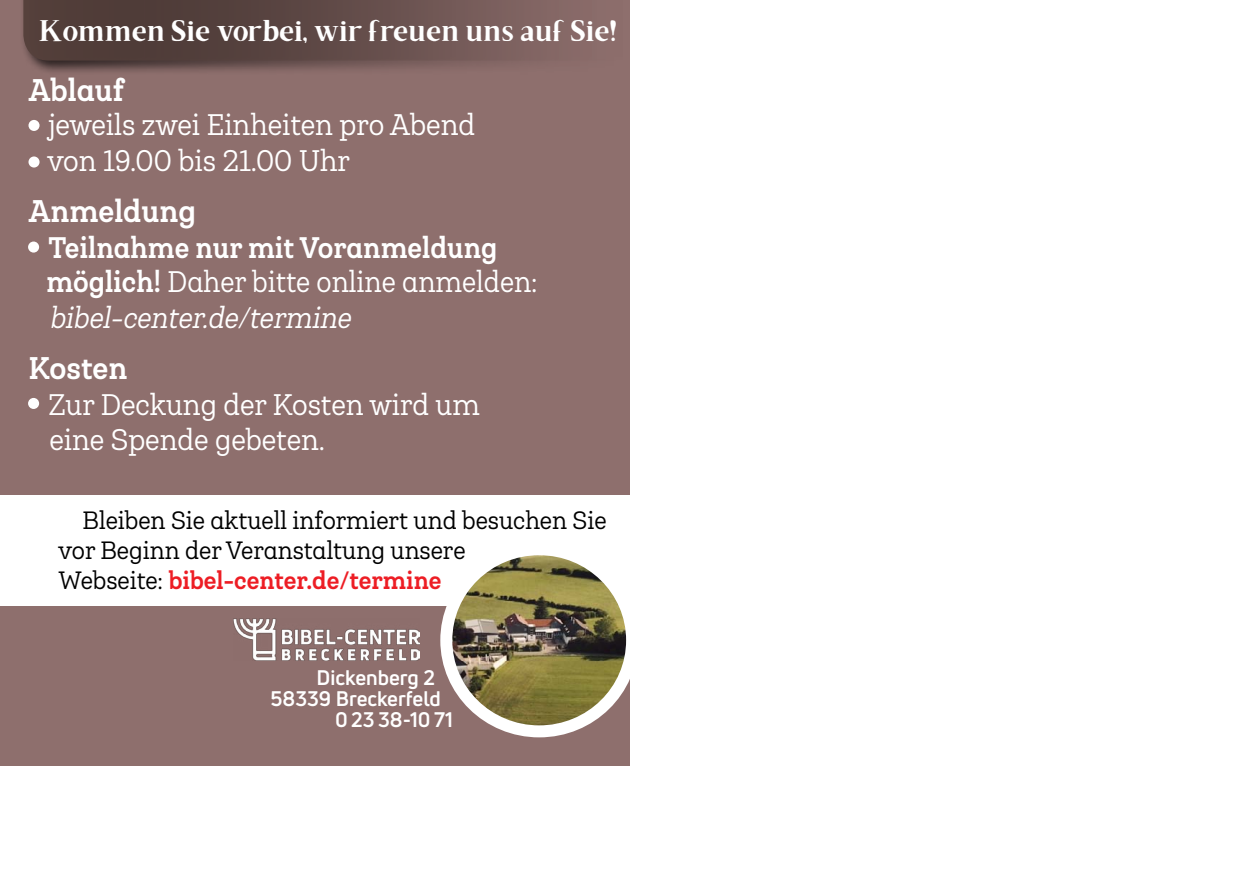
<style>
.page{position:relative;width:1259px;height:893px;background:#fff}
.page>*{position:absolute;margin:0;border:0;box-sizing:border-box;transform-origin:0 0}
.t1{font:30px "Brixton TC";color:#fff}
.t2{font:700 30px "Queulat Cnd";color:#fff}
.t3{font:28.5px/36px "Queulat Cnd";color:#fff}
.t4{font:700 28.5px/35.1px "Queulat Cnd";color:#fff}
.t5{font:24px/30px "Queulat Cnd";color:#000}
.t6{font:700 20.7px "Uni Neue";color:#fff}
.s1{font-weight:400}
.s2{font-weight:400;font-style:italic}
.s3{font-weight:700;color:#ed1d24}
</style>
<div class="page">
<div style="left:0;top:0;width:629px;height:765px;background:#8e6f6d"></div>
<div style="left:28px;top:120px;width:12px;height:11px;background:#fff;border-radius:50%"></div>
<div style="left:28px;top:242px;width:11px;height:11px;background:#fff;border-radius:50%"></div>
<div style="left:20px;top:0;width:606px;height:75px;background:#000;opacity:.75"></div>
<svg style="left:23px;top:0;width:601px;height:61px"></svg>
<div style="left:0;top:495px;width:638px;height:110px;background:#fff"></div>
<img style="left:447px;top:556px;width:183px;height:175px">
<div style="left:440px;top:543px;width:198px;height:194px;border:12px solid #fff;border-radius:50%"></div>
<div style="left:28px;top:398px;width:11px;height:11px;background:#fff;border-radius:50%"></div>
<svg style="left:28px;top:156px;width:12px;height:12px"></svg>
<img style="left:233px;top:619px;width:187px;height:41px">
<p class="t1" style="left:39px;top:13px;width:579px">Kommen Sie vorbei, wir freuen uns auf Sie!</p>
<p class="t2" style="left:28px;top:70px;width:97px">Ablauf</p>
<p class="t3" style="left:47px;top:106px;width:429px">jeweils zwei Einheiten pro Abend von 19.00 bis 21.00 Uhr</p>
<p class="t2" style="left:28px;top:191px;width:169px">Anmeldung</p>
<p class="t4" style="left:46px;top:230px;width:493px">Teilnahme nur mit Voranmeldung möglich! <span class="s1">Daher bitte online anmelden: </span><span class="s2">bibel-center.de/termine</span></p>
<p class="t2" style="left:28px;top:348px;width:101px">Kosten</p>
<p class="t3" style="left:48px;top:387px;width:433px;line-height:34.2px">Zur Deckung der Kosten wird um eine Spende gebeten.</p>
<p class="t5" style="left:58px;top:505px;width:550px;text-indent:24px">Bleiben Sie aktuell informiert und besuchen Sie vor Beginn der Veranstaltung unsere<br>Webseite: <span class="s3">bibel-center.de/termine</span></p>
<p class="t6" style="left:317px;top:665px;width:120px">Dickenberg 2</p>
<p class="t6" style="left:271px;top:685px;width:172px">58339 Breckerfeld</p>
<p class="t6" style="left:335px;top:706px;width:119px">0 23 38-10 71</p>
</div>
